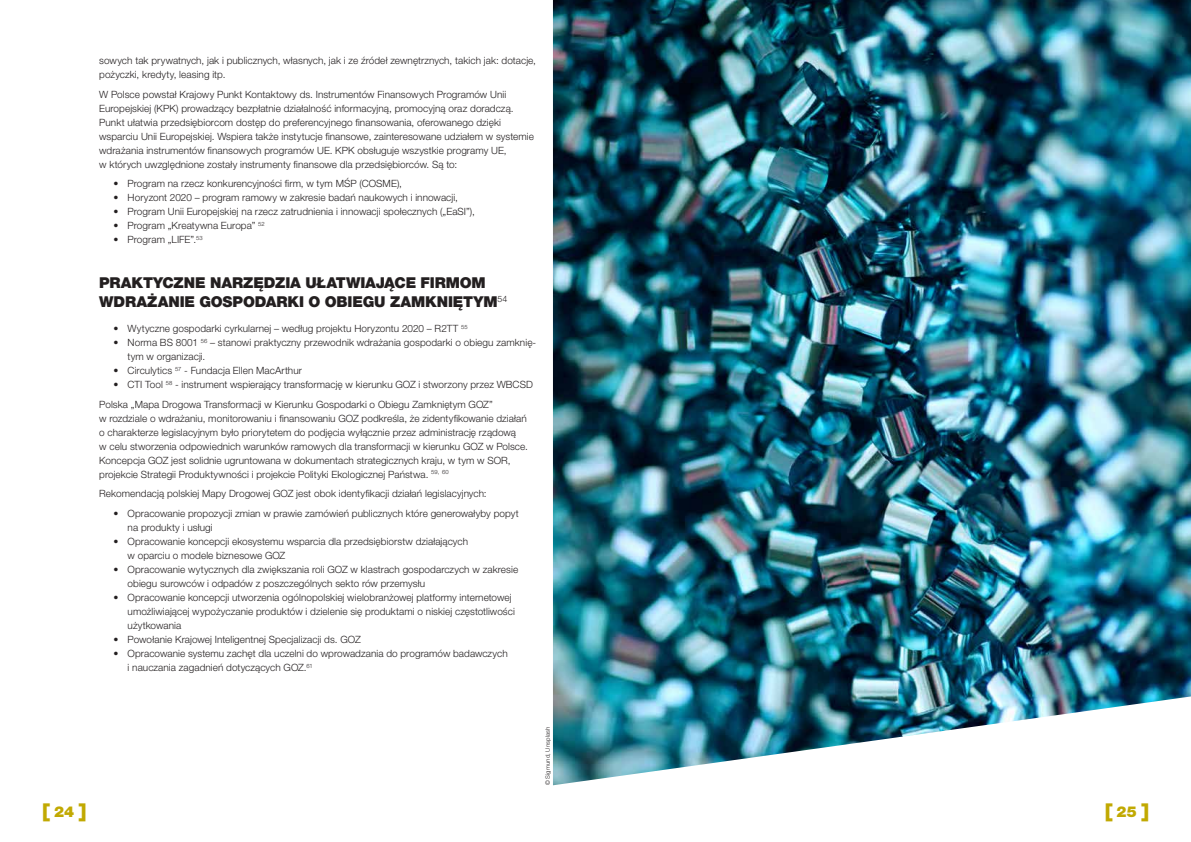
<style>
.page{position:relative;width:1191px;height:842px;background:#fff}
.page>*{position:absolute;margin:0;border:0;box-sizing:border-box;transform-origin:0 0}
.t1{font:900 20px "Helvetica Neue LT Pro";color:#c1a902}
.t2{font:900 15px/19px "Helvetica Neue LT Pro";letter-spacing:-.01em;color:#231f20}
.t3{font:300 10px/14px "Helvetica Neue LT Pro";letter-spacing:.005em;color:#231f20}
.t4{font:300 6px "Helvetica Neue LT Pro";letter-spacing:.025em;color:#231f20}
.s1{font-size:15px}
</style>
<div class="page">
<img style="left:553px;top:0;width:638px;height:785px">
<p class="t3" style="left:99px;top:53px;width:438px">sowych tak prywatnych, jak i publicznych, własnych, jak i ze źródeł zewnętrznych, takich jak: dotacje, pożyczki, kredyty, leasing itp.</p>
<p class="t3" style="left:99px;top:87px;width:436px">W Polsce powstał Krajowy Punkt Kontaktowy ds. Instrumentów Finansowych Programów Unii Europejskiej (KPK) prowadzący bezpłatnie działalność informacyjną, promocyjną oraz doradczą.<br>Punkt ułatwia przedsiębiorcom dostęp do preferencyjnego finansowania, oferowanego dzięki wsparciu Unii Europejskiej. Wspiera także instytucje finansowe, zainteresowane udziałem w systemie wdrażania instrumentów finansowych programów UE. KPK obsługuje wszystkie programy UE,<br>w których uwzględnione zostały instrumenty finansowe dla przedsiębiorców. Są to:</p>
<p class="t3" style="left:113px;top:176px;width:290px">• Program na rzecz konkurencyjności firm, w tym MŚP (COSME),</p>
<p class="t3" style="left:113px;top:190px;width:346px">• Horyzont 2020 – program ramowy w zakresie badań naukowych i innowacji,</p>
<p class="t3" style="left:113px;top:204px;width:363px">• Program Unii Europejskiej na rzecz zatrudnienia i innowacji społecznych („EaSI”),</p>
<p class="t3" style="left:113px;top:218px;width:153px">• Program „Kreatywna Europa” <sup>52</sup></p>
<p class="t3" style="left:113px;top:232px;width:91px">• Program „LIFE”.<sup>53</sup></p>
<h2 class="t2" style="left:99px;top:273px;width:410px">PRAKTYCZNE NARZĘDZIA UŁATWIAJĄCE FIRMOM<br>WDRAŻANIE GOSPODARKI O OBI EGU ZAMKNIĘTYM<sup>54</sup></h2>
<p class="t3" style="left:113px;top:321px;width:356px">• Wytyczne gospodarki cyrkularnej – według projektu Horyzontu 2020 – R2TT <sup>55</sup></p>
<p class="t3" style="left:128px;top:335px;width:410px;text-indent:-14px">• Norma BS 8001 <sup>56</sup> – stanowi praktyczny przewodnik wdrażania gospodarki o obiegu zamknię&shy;tym w organizacji.</p>
<p class="t3" style="left:113px;top:363px;width:190px">• Circulytics <sup>57</sup> - Fundacja Ellen MacArthur</p>
<p class="t3" style="left:99px;top:374px;width:435px;line-height:19.7px;text-indent:14px">• CTI Tool <sup>58</sup> - instrument wspierający transformację w kierunku GOZ i stworzony przez WBCSD<br>Polska „Mapa Drogowa Transformacji w Kierunku Gospodarki o Obiegu Zamkniętym GOZ”</p>
<p class="t3" style="left:99px;top:411px;width:430px">w rozdziale o wdrażaniu, monitorowaniu i finansowaniu GOZ podkreśla, że zidentyfikowanie działań o charakterze legislacyjnym było priorytetem do podjęcia wyłącznie przez administrację rządową<br>w celu stworzenia odpowiednich warunków ramowych dla transformacji w kierunku GOZ w Polsce.<br>Koncepcja GOZ jest solidnie ugruntowana w dokumentach strategicznych kraju, w tym w SOR, projekcie Strategii Produktywności i projekcie Polityki Ekologicznej Państwa. <sup>59,</sup> <sup>60</sup></p>
<p class="t3" style="left:99px;top:486px;width:389px">Rekomendacją polskiej Mapy Drogowej GOZ jest obok identyfikacji działań legislacyjnych:</p>
<p class="t3" style="left:128px;top:506px;width:392px;text-indent:-14px">• Opracowanie propozycji zmian w prawie zamówień publicznych które generowałyby popyt na produkty i usługi</p>
<p class="t3" style="left:128px;top:534px;width:342px;text-indent:-14px">• Opracowanie koncepcji ekosystemu wsparcia dla przedsiębiorstw działających w oparciu o modele biznesowe GOZ</p>
<p class="t3" style="left:128px;top:562px;width:392px;text-indent:-14px">• Opracowanie wytycznych dla zwiększania roli GOZ w klastrach gospodarczych w zakresie obiegu surowców i odpadów z poszczególnych sekto rów przemysłu</p>
<p class="t3" style="left:128px;top:590px;width:389px;text-indent:-14px">• Opracowanie koncepcji utworzenia ogólnopolskiej wielobranżowej platformy internetowej umożliwiającej wypożyczanie produktów i dzielenie się produktami o niskiej częstotliwości użytkowania</p>
<p class="t3" style="left:113px;top:632px;width:249px">• Powołanie Krajowej Inteligentnej Specjalizacji ds. GOZ</p>
<p class="t3" style="left:128px;top:646px;width:381px;text-indent:-14px">• Opracowanie systemu zachęt dla uczelni do wprowadzania do programów badawczych i nauczania zagadnień dotyczących GOZ.<sup>61</sup></p>
<p class="t4" style="left:544px;top:785px;width:60px;rotate:-90deg">© Sigmund, Unsplash</p>
<h1 class="t1" style="left:43px;top:799px;width:45px">[<span class="s1">24</span>]</h1>
<h1 class="t1" style="left:1105px;top:799px;width:45px">[<span class="s1">25</span>]</h1>
</div>
